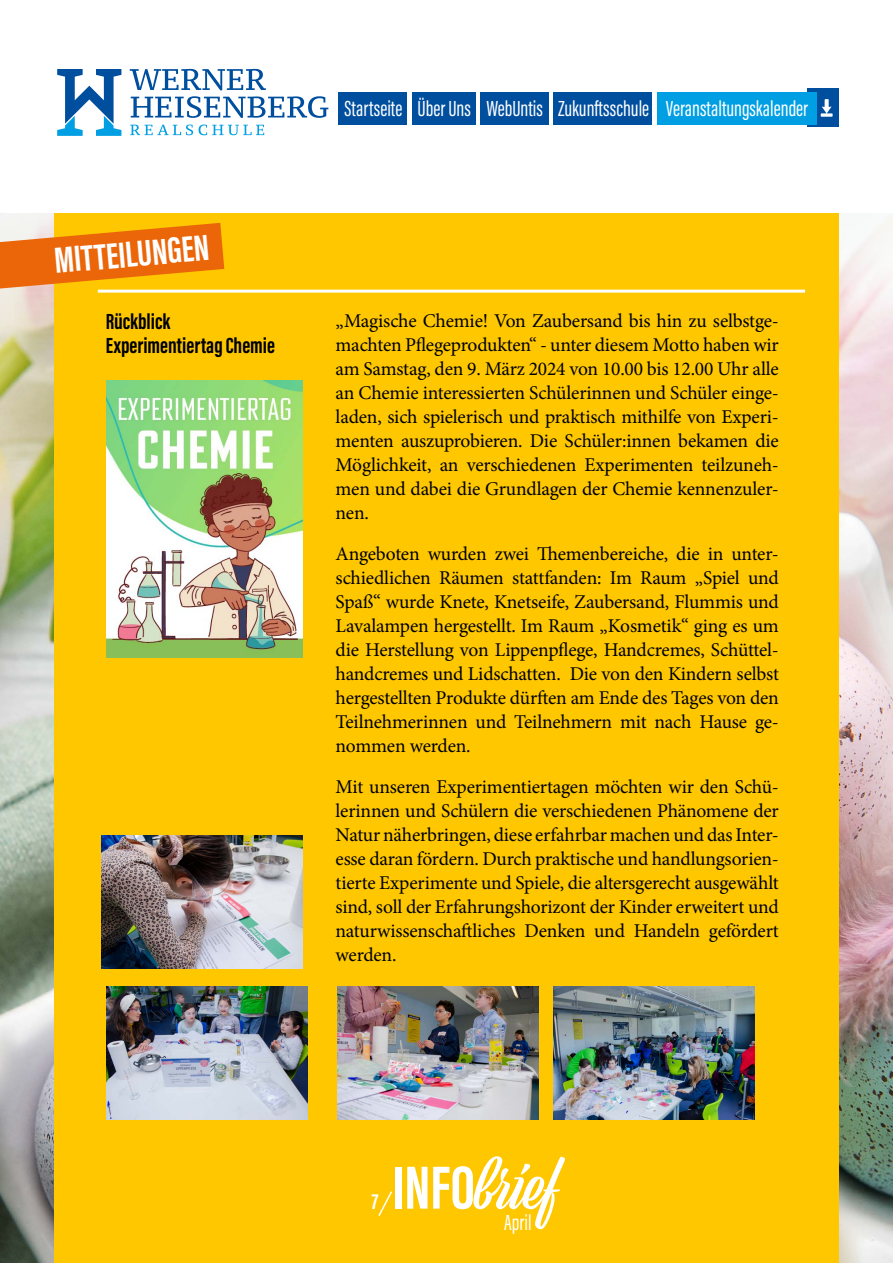
<style>
.page{position:relative;width:893px;height:1263px;background:#fff}
.page>*{position:absolute;margin:0;border:0;box-sizing:border-box;transform-origin:0 0}
.t1{font:62.7px "Viktor Script";color:#fff}
.t2{font:700 37.5px "Acumin Pro Extra Cond";color:#fff}
.t3{font:22.5px "Acumin Pro Extra Cond";color:#fff}
.t4{font:700 22.5px/24px "Acumin Pro Extra Cond";color:#000}
.t5{font:700 22.5px "Acumin Pro Extra Cond";color:#fff}
.t6{font:19.5px/24px "Minion Pro";letter-spacing:-.01em;color:#000;text-align:justify}
.s1{font-family:"Acumin Pro Extra Cond";font-weight:700}
</style>
<div class="page">
<img style="left:0;top:213px;width:893px;height:1050px">
<div style="left:54px;top:162px;width:785px;height:1101px;background:#fec700"></div>
<svg style="left:0;top:223px;width:224px;height:66px"></svg>
<div style="left:0;top:0;width:893px;height:213px;background:#fff"></div>
<img style="left:106px;top:986px;width:201px;height:133px">
<img style="left:338px;top:986px;width:201px;height:133px">
<img style="left:102px;top:836px;width:201px;height:133px">
<img style="left:554px;top:986px;width:201px;height:133px">
<img style="left:106px;top:381px;width:197px;height:276px">
<hr style="left:98px;top:290px;width:707px;height:3px;background:#fff">
<svg style="left:378px;top:1191px;width:14px;height:25px"></svg>
<svg style="left:130px;top:69px;width:136px;height:21px"></svg>
<svg style="left:131px;top:96px;width:197px;height:22px"></svg>
<svg style="left:130px;top:125px;width:63px;height:10px"></svg>
<svg style="left:199px;top:125px;width:65px;height:10px"></svg>
<svg style="left:57px;top:69px;width:64px;height:67px"></svg>
<div style="left:339px;top:92px;width:68px;height:32px;background:#004f9f"></div>
<div style="left:481px;top:92px;width:68px;height:32px;background:#004f9f"></div>
<div style="left:412px;top:92px;width:64px;height:32px;background:#004f9f"></div>
<div style="left:553px;top:92px;width:99px;height:32px;background:#004f9f"></div>
<div style="left:808px;top:89px;width:31px;height:38px;background:#004f9f"></div>
<svg style="left:821px;top:99px;width:12px;height:18px"></svg>
<div style="left:657px;top:92px;width:159px;height:32px;background:#009fe3"></div>
<h2 class="t2" style="left:52px;top:238px;width:157px;rotate:-5deg">MITTEILUNGEN</h2>
<p class="t4" style="left:106px;top:309px;width:171px">Rückblick<br>Experimentiertag Chemie</p>
<p class="t3" style="left:344px;top:95px;width:465px">Startseite Über Uns WebUntis Zukunftsschule Veranstaltungskalender</p>
<p class="t6" style="left:336px;top:308px;width:445px">„Magische Chemie! Von Zaubersand bis hin zu selbstge&shy;machten Pflegeprodukten“ - unter diesem Motto haben wir am Samstag, den 9. März 2024 von 10.00 bis 12.00 Uhr alle an Chemie interessierten Schülerinnen und Schüler einge&shy;laden, sich spielerisch und praktisch mithilfe von Experi&shy;menten auszuprobieren. Die Schüler:innen bekamen die Möglichkeit, an verschiedenen Experimenten teilzuneh&shy;men und dabei die Grundlagen der Chemie kennenzuler&shy;nen.</p>
<p class="t6" style="left:336px;top:541px;width:445px">Angeboten wurden zwei Themenbereiche, die in unter&shy;schiedlichen Räumen stattfanden: Im Raum „Spiel und Spaß“ wurde Knete, Knetseife, Zaubersand, Flummis und Lavalampen hergestellt. Im Raum „Kosmetik“ ging es um die Herstellung von Lippenpflege, Handcremes, Schüttel&shy;handcremes und Lidschatten. Die von den Kindern selbst hergestellten Produkte dürften am Ende des Tages von den Teilnehmerinnen und Teilnehmern mit nach Hause ge&shy;nommen werden.</p>
<p class="t6" style="left:336px;top:774px;width:445px">Mit unseren Experimentiertagen möchten wir den Schü&shy;lerinnen und Schülern die verschiedenen Phänomene der Natur näherbringen, diese erfahrbar machen und das Inter&shy;esse daran fördern. Durch praktische und handlungsorien&shy;tierte Experimente und Spiele, die altersgerecht ausgewählt sind, soll der Erfahrungshorizont der Kinder erweitert und naturwissenschaftliches Denken und Handeln gefördert werden.</p>
<p class="t5" style="left:372px;top:1188px;width:8px">7</p>
<h1 class="t1" style="left:392px;top:1150px;width:167px"><span class="s1">INFO</span>brief</h1>
<p class="t3" style="left:504px;top:1209px;width:29px">April</p>
</div>
